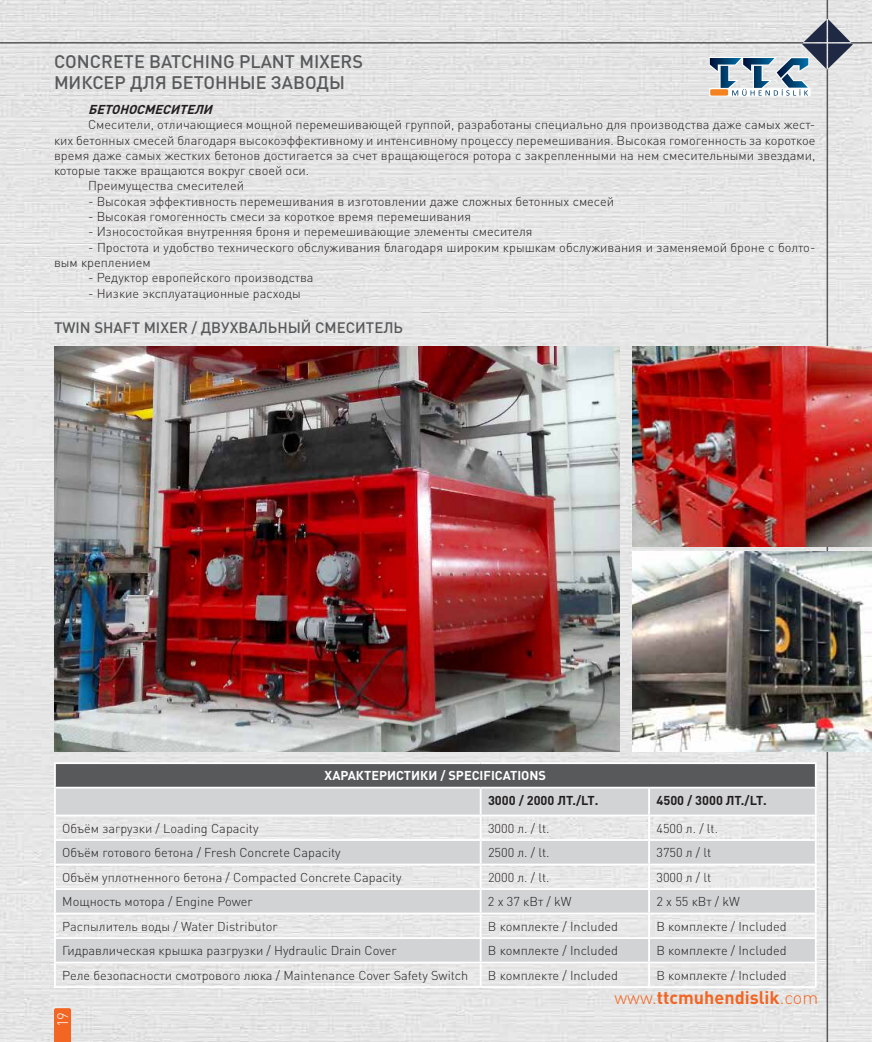
<style>
.page{position:relative;width:872px;height:1042px;background:#fff}
.page>*{position:absolute;margin:0;border:0;box-sizing:border-box;transform-origin:0 0}
.t1{font:500 18px/21.6px "DIN Pro";color:#58595b}
.t2{font:700 18px "DIN Pro";color:#f26522}
.t3{font:500 15px "DIN Pro";color:#58595b}
.t4{font:300 15px "DIN Pro";color:#fff}
.t5{font:300 12.75px/15.3px "DIN Pro";color:#231f20}
.t6{font:700 12.75px "DIN Pro";color:#231f20}
.t7{font:700 12.75px "DIN Pro";color:#fff}
.t8{font:italic 700 12.75px "DIN Pro";color:#231f20}
.s1{font-weight:300}
</style>
<div class="page">
<img style="left:0;top:0;width:872px;height:1042px">
<hr style="left:54px;top:986px;width:426px;height:2px;background:#fff">
<hr style="left:480px;top:986px;width:169px;height:2px;background:#fff">
<hr style="left:649px;top:986px;width:167px;height:2px;background:#fff">
<h1 class="t1" style="left:54px;top:50px;width:310px">CONCRETE BATCHING PLANT MIXERS<br>МИКСЕР ДЛЯ БЕТОННЫЕ ЗАВОДЫ</h1>
<p class="t8" style="left:88px;top:101px;width:130px">БЕТОНОСМЕСИТЕЛИ</p>
<p class="t5" style="left:88px;top:116px;width:729px">Смесители, отличающиеся мощной перемешивающей группой, разработаны специально для производства даже самых жест-</p>
<p class="t5" style="left:54px;top:132px;width:763px">ких бетонных смесей благодаря высокоэффективному и интенсивному процессу перемешивания. Высокая гомогенность за короткое</p>
<p class="t5" style="left:54px;top:147px;width:763px">время даже самых жестких бетонов достигается за счет вращающегося ротора с закрепленными на нем смесительными звездами,</p>
<p class="t5" style="left:54px;top:162px;width:257px">которые также вращаются вокруг своей оси.</p>
<p class="t5" style="left:88px;top:178px;width:157px">Преимущества смесителей</p>
<p class="t5" style="left:88px;top:193px;width:527px">- Высокая эффективность перемешивания в изготовлении даже сложных бетонных смесей</p>
<p class="t5" style="left:88px;top:208px;width:384px">- Высокая гомогенность смеси за короткое время перемешивания</p>
<p class="t5" style="left:88px;top:224px;width:446px">- Износостойкая внутренняя броня и перемешивающие элементы смесителя</p>
<p class="t5" style="left:54px;top:239px;width:763px;text-indent:34px">- Простота и удобство технического обслуживания благодаря широким крышкам обслуживания и заменяемой броне с болто&shy;вым креплением</p>
<p class="t5" style="left:88px;top:269px;width:227px">- Редуктор европейского производства</p>
<p class="t5" style="left:88px;top:285px;width:214px">- Низкие эксплуатационные расходы</p>
<p class="t3" style="left:54px;top:317px;width:350px">TWIN SHAFT MIXER / ДВУХВАЛЬНЫЙ СМЕСИТЕЛЬ</p>
<p class="t7" style="left:325px;top:767px;width:223px">ХАРАКТЕРИСТИКИ / SPECIFICATIONS</p>
<p class="t6" style="left:488px;top:791px;width:112px">3000 / 2000 ЛТ./LT.</p>
<p class="t6" style="left:656px;top:791px;width:112px">4500 / 3000 ЛТ./LT.</p>
<p class="t5" style="left:62px;top:820px;width:198px">Объём загрузки / Loading Capacity</p>
<p class="t5" style="left:488px;top:820px;width:63px">3000 л. / lt.</p>
<p class="t5" style="left:656px;top:820px;width:63px">4500 л. / lt.</p>
<p class="t5" style="left:62px;top:844px;width:280px">Объём готового бетона / Fresh Concrete Capacity</p>
<p class="t5" style="left:488px;top:844px;width:63px">2500 л. / lt.</p>
<p class="t5" style="left:656px;top:844px;width:56px">3750 л / lt</p>
<p class="t5" style="left:62px;top:869px;width:341px">Объём уплотненного бетона / Compacted Concrete Capacity</p>
<p class="t5" style="left:488px;top:869px;width:63px">2000 л. / lt.</p>
<p class="t5" style="left:656px;top:869px;width:56px">3000 л / lt</p>
<p class="t5" style="left:62px;top:893px;width:192px">Мощность мотора / Engine Power</p>
<p class="t5" style="left:488px;top:893px;width:85px">2 x 37 кВт / kW</p>
<p class="t5" style="left:656px;top:893px;width:85px">2 x 55 кВт / kW</p>
<p class="t5" style="left:62px;top:918px;width:217px">Распылитель воды / Water Distributor</p>
<p class="t5" style="left:488px;top:918px;width:132px">В комплекте / Included</p>
<p class="t5" style="left:656px;top:918px;width:132px">В комплекте / Included</p>
<p class="t5" style="left:62px;top:942px;width:336px">Гидравлическая крышка разгрузки / Hydraulic Drain Cover</p>
<p class="t5" style="left:488px;top:942px;width:132px">В комплекте / Included</p>
<p class="t5" style="left:656px;top:942px;width:132px">В комплекте / Included</p>
<p class="t5" style="left:62px;top:967px;width:407px">Реле безопасности смотрового люка / Maintenance Cover Safety Switch</p>
<p class="t5" style="left:488px;top:967px;width:132px">В комплекте / Included</p>
<p class="t5" style="left:656px;top:967px;width:132px">В комплекте / Included</p>
<p class="t4" style="left:52px;top:1027px;width:17px;rotate:-90deg">19</p>
<h1 class="t2" style="left:614px;top:985px;width:205px"><span class="s1">www.</span>ttcmuhendislik<span class="s1">.com</span></h1>
</div>
